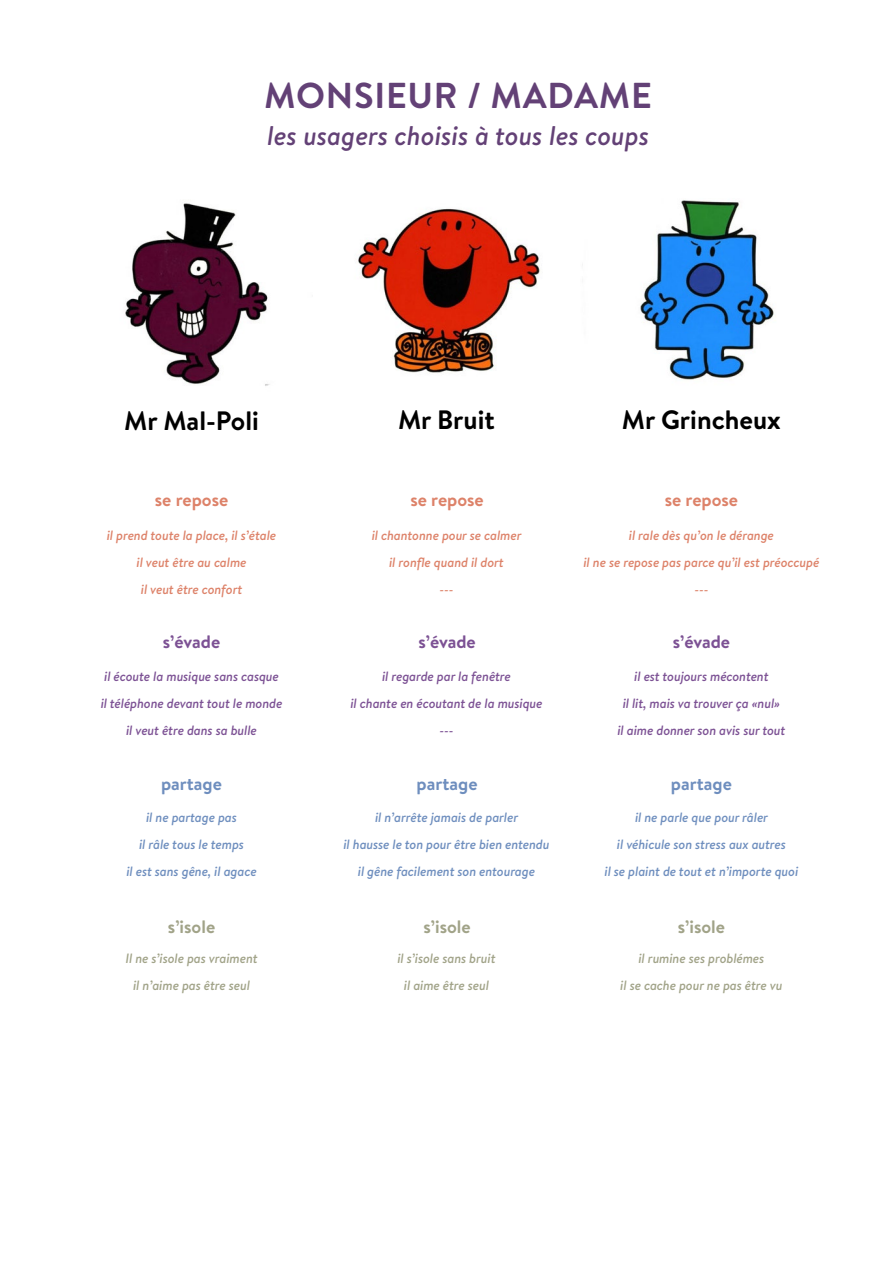
<style>
.page{position:relative;width:893px;height:1263px;background:#fff}
.page>*{position:absolute;margin:0;border:0;box-sizing:border-box;transform-origin:0 0}
.t1{font:700 36px "Brandon Text";letter-spacing:.02em;color:#634176}
.t2{font:italic 500 27px "Brandon Text";color:#634176}
.t3{font:700 26.55px "Brandon Text";color:#000}
.t4{font:700 18px "Brandon Text";color:#dd8269}
.t5{font:700 18px "Brandon Text";letter-spacing:-.005em;color:#7c5194}
.t6{font:700 18px "Brandon Text";color:#6e8ebe}
.t7{font:700 18px "Brandon Text";color:#a1a388}
.TXT_action{font:italic 500 13.5px "Brandon Text";letter-spacing:-.01em;color:#6e8ebe}
.TXT_action-2{font:italic 500 13.5px "Brandon Text";letter-spacing:-.01em;color:#7c5194}
.TXT_action-3{font:italic 500 13.5px "Brandon Text";letter-spacing:-.01em;color:#dd8269}
.TXT_action-4{font:italic 500 13.5px "Brandon Text";letter-spacing:-.01em;color:#a1a388}
</style>
<div class="page">
<img style="left:358px;top:208px;width:182px;height:165px">
<img style="left:582px;top:200px;width:194px;height:180px">
<img style="left:125px;top:203px;width:145px;height:183px">
<p class="t1" style="left:264px;top:71px;width:389px">MONSIEUR / MADAME</p>
<p class="t2" style="left:267px;top:117px;width:383px">les usagers choisis à tous les coups</p>
<p class="t3" style="left:124px;top:402px;width:136px">Mr Mal-Poli</p>
<p class="t3" style="left:398px;top:402px;width:98px">Mr Bruit</p>
<p class="t3" style="left:622px;top:402px;width:160px">Mr Grincheux</p>
<p class="t4" style="left:155px;top:487px;width:75px">se repose</p>
<p class="t4" style="left:410px;top:487px;width:75px">se repose</p>
<p class="t4" style="left:665px;top:487px;width:75px">se repose</p>
<p class="TXT_action-3" style="left:107px;top:526px;width:171px">il prend toute la place, il s’étale</p>
<p class="TXT_action-3" style="left:137px;top:553px;width:112px">il veut être au calme</p>
<p class="TXT_action-3" style="left:141px;top:580px;width:103px">il veut être confort</p>
<p class="TXT_action-3" style="left:372px;top:526px;width:151px">il chantonne pour se calmer</p>
<p class="TXT_action-3" style="left:389px;top:553px;width:116px">il ronfle quand il dort</p>
<p class="TXT_action-3" style="left:439px;top:580px;width:16px">---</p>
<p class="TXT_action-3" style="left:629px;top:526px;width:147px">il rale dès qu’on le dérange</p>
<p class="TXT_action-3" style="left:583px;top:553px;width:237px">il ne se repose pas parce qu’il est préoccupé</p>
<p class="TXT_action-3" style="left:694px;top:580px;width:16px">---</p>
<p class="t5" style="left:163px;top:629px;width:59px">s’évade</p>
<p class="t5" style="left:418px;top:629px;width:59px">s’évade</p>
<p class="t5" style="left:673px;top:629px;width:59px">s’évade</p>
<p class="TXT_action-2" style="left:104px;top:667px;width:176px">il écoute la musique sans casque</p>
<p class="TXT_action-2" style="left:101px;top:694px;width:183px">il téléphone devant tout le monde</p>
<p class="TXT_action-2" style="left:126px;top:721px;width:132px">il veut être dans sa bulle</p>
<p class="TXT_action-2" style="left:382px;top:667px;width:130px">il regarde par la fenêtre</p>
<p class="TXT_action-2" style="left:350px;top:694px;width:194px">il chante en écoutant de la musique</p>
<p class="TXT_action-2" style="left:439px;top:721px;width:16px">---</p>
<p class="TXT_action-2" style="left:634px;top:667px;width:136px">il est toujours mécontent</p>
<p class="TXT_action-2" style="left:623px;top:694px;width:159px">il lit, mais va trouver ça «nul»</p>
<p class="TXT_action-2" style="left:617px;top:721px;width:169px">il aime donner son avis sur tout</p>
<p class="t6" style="left:161px;top:772px;width:62px">partage</p>
<p class="t6" style="left:417px;top:772px;width:62px">partage</p>
<p class="t6" style="left:671px;top:772px;width:62px">partage</p>
<p class="TXT_action" style="left:146px;top:808px;width:92px">il ne partage pas</p>
<p class="TXT_action" style="left:139px;top:835px;width:107px">il râle tous le temps</p>
<p class="TXT_action" style="left:126px;top:862px;width:132px">il est sans gêne, il agace</p>
<p class="TXT_action" style="left:375px;top:808px;width:145px">il n’arrête jamais de parler</p>
<p class="TXT_action" style="left:343px;top:835px;width:208px">il hausse le ton pour être bien entendu</p>
<p class="TXT_action" style="left:358px;top:862px;width:179px">il gêne facilement son entourage</p>
<p class="TXT_action" style="left:635px;top:808px;width:135px">il ne parle que pour râler</p>
<p class="TXT_action" style="left:617px;top:835px;width:171px">il véhicule son stress aux autres</p>
<p class="TXT_action" style="left:604px;top:862px;width:195px">il se plaint de tout et n’importe quoi</p>
<p class="t7" style="left:168px;top:914px;width:49px">s’isole</p>
<p class="t7" style="left:423px;top:914px;width:49px">s’isole</p>
<p class="t7" style="left:678px;top:914px;width:49px">s’isole</p>
<p class="TXT_action-4" style="left:125px;top:948px;width:134px">Il ne s’isole pas vraiment</p>
<p class="TXT_action-4" style="left:133px;top:975px;width:118px">il n’aime pas être seul</p>
<p class="TXT_action-4" style="left:397px;top:948px;width:100px">il s’isole sans bruit</p>
<p class="TXT_action-4" style="left:404px;top:975px;width:87px">il aime être seul</p>
<p class="TXT_action-4" style="left:638px;top:948px;width:127px">il rumine ses problémes</p>
<p class="TXT_action-4" style="left:620px;top:975px;width:164px">il se cache pour ne pas être vu</p>
</div>
